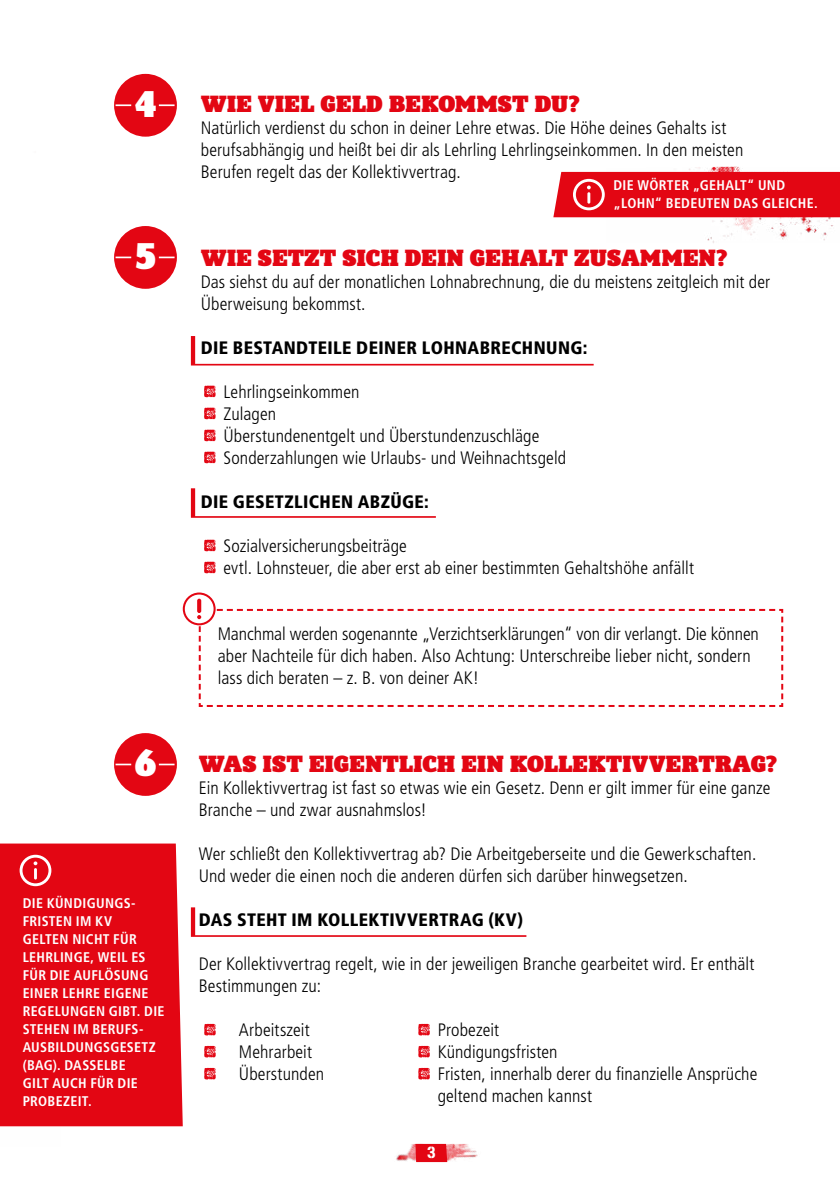
<style>
.page{position:relative;width:840px;height:1191px;background:#fff}
.page>*{position:absolute;margin:0;border:0;box-sizing:border-box;transform-origin:0 0}
.t1{font:84px "Veneer Three";color:#e30613;scale:1.15 1}
.nummer_überschrift_ebene_2{font:900 38px "Sky Serif";color:#fff}
.Überschrift_Ebene_2{font:900 24px "Sky Serif";letter-spacing:.005em;color:#e30613}
.Fließtext{font:300 condensed 18px/22px "Frutiger LT Std";letter-spacing:.005em;color:#000}
.Achtung{font:300 condensed 18px/22px "Frutiger LT Std";color:#000}
.Überschrift_Ebene_3{font:900 condensed 18px "Frutiger LT Std";letter-spacing:.02em;color:#000}
.t2{font:16px "Gunplay";color:#fff}
.Werbetext{font:700 condensed 14px/18px "Frutiger LT Std";letter-spacing:.02em;color:#fff}
</style>
<div class="page">
<img style="left:396px;top:1144px;width:82px;height:18px">
<svg style="left:415px;top:1143px;width:32px;height:19px"></svg>
<div style="left:114px;top:74px;width:63px;height:63px;background:#e30613;border-radius:50%"></div>
<svg style="left:115px;top:104px;width:16px;height:2px"></svg>
<svg style="left:159px;top:104px;width:15px;height:2px"></svg>
<div style="left:114px;top:226px;width:63px;height:63px;background:#e30613;border-radius:50%"></div>
<svg style="left:115px;top:256px;width:16px;height:2px"></svg>
<svg style="left:159px;top:256px;width:15px;height:2px"></svg>
<div style="left:114px;top:733px;width:63px;height:63px;background:#e30613;border-radius:50%"></div>
<svg style="left:115px;top:763px;width:16px;height:2px"></svg>
<svg style="left:159px;top:763px;width:15px;height:2px"></svg>
<svg style="left:191px;top:336px;width:402px;height:29px"></svg>
<svg style="left:191px;top:488px;width:244px;height:30px"></svg>
<svg style="left:191px;top:907px;width:335px;height:30px"></svg>
<img style="left:605px;top:166px;width:234px;height:77px">
<div style="left:553px;top:172px;width:286px;height:45px;background:#e30613"></div>
<div style="left:0;top:843px;width:183px;height:283px;background:#e30613"></div>
<svg style="left:20px;top:854px;width:31px;height:32px"></svg>
<svg style="left:183px;top:592px;width:599px;height:115px"></svg>
<h2 class="nummer_überschrift_ebene_2" style="left:135px;top:82px;width:23px">4</h2>
<h2 class="nummer_überschrift_ebene_2" style="left:135px;top:234px;width:23px">5</h2>
<h2 class="nummer_überschrift_ebene_2" style="left:135px;top:741px;width:23px">6</h2>
<p class="Werbetext" style="left:23px;top:894px;width:143px">DIE KÜNDIGUNGS-<br>FRISTEN IM KV<br>GELTEN NICHT FÜR<br>LEHRLINGE, WEIL ES<br>FÜR DIE AUFLÖSUNG<br>EINER LEHRE EIGENE<br>REGELUNGEN GIBT. DIE<br>STEHEN IM BERUFS-<br>AUSBILDUNGSGESETZ (BAG). DASSELBE<br>GILT AUCH FÜR DIE<br>PROBEZEIT.</p>
<h2 class="Überschrift_Ebene_2" style="left:201px;top:90px;width:380px">WIE VIEL GELD BEKOMMST DU?</h2>
<p class="Fließtext" style="left:201px;top:117px;width:544px">Natürlich verdienst du schon in deiner Lehre etwas. Die Höhe deines Gehalts ist berufsabhängig und heißt bei dir als Lehrling Lehrlingseinkommen. In den meisten<br>Berufen regelt das der Kollektivvertrag.</p>
<p class="Werbetext" style="left:613px;top:176px;width:206px">DIE WÖRTER „GEHALT“ UND „LOHN“ BEDEUTEN DAS GLEICHE.</p>
<h2 class="Überschrift_Ebene_2" style="left:201px;top:244px;width:528px">WIE SETZT SICH DEIN GEHALT ZUSAMMEN?</h2>
<p class="Fließtext" style="left:201px;top:271px;width:570px">Das siehst du auf der monatlichen Lohnabrechnung, die du meistens zeitgleich mit der<br>Überweisung bekommst.</p>
<h3 class="Überschrift_Ebene_3" style="left:201px;top:337px;width:388px">DIE BESTANDTEILE DEINER LOHNABRECHNUNG:</h3>
<p class="t1" style="left:201px;top:316px;width:17px">.</p>
<p class="Fließtext" style="left:223px;top:381px;width:137px">Lehrlingseinkommen</p>
<p class="t1" style="left:201px;top:338px;width:17px">.</p>
<p class="Fließtext" style="left:223px;top:403px;width:54px">Zulagen</p>
<p class="t1" style="left:201px;top:360px;width:17px">.</p>
<p class="Fließtext" style="left:223px;top:425px;width:317px">Überstundenentgelt und Überstundenzuschläge</p>
<p class="t1" style="left:201px;top:382px;width:17px">.</p>
<p class="Fließtext" style="left:223px;top:447px;width:344px">Sonderzahlungen wie Urlaubs- und Weihnachtsgeld</p>
<h3 class="Überschrift_Ebene_3" style="left:201px;top:491px;width:229px">DIE GESETZLICHEN ABZÜGE:</h3>
<p class="t1" style="left:201px;top:470px;width:17px">.</p>
<p class="Fließtext" style="left:223px;top:535px;width:185px">Sozialversicherungsbeiträge</p>
<p class="t1" style="left:201px;top:492px;width:17px">.</p>
<p class="Fließtext" style="left:223px;top:557px;width:472px">evtl. Lohnsteuer, die aber erst ab einer bestimmten Gehaltshöhe anfällt</p>
<p class="Achtung" style="left:218px;top:623px;width:542px">Manchmal werden sogenannte „Verzichtserklärungen“ von dir verlangt. Die können aber Nachteile für dich haben. Also Achtung: Unterschreibe lieber nicht, sondern lass dich beraten – z. B. von deiner AK!</p>
<h2 class="Überschrift_Ebene_2" style="left:199px;top:750px;width:580px">WAS IST EIGENTLICH EIN KOLLEKTIVVERTRAG?</h2>
<p class="Fließtext" style="left:199px;top:777px;width:573px">Ein Kollektivvertrag ist fast so etwas wie ein Gesetz. Denn er gilt immer für eine ganze<br>Branche – und zwar ausnahmslos!</p>
<p class="Fließtext" style="left:199px;top:843px;width:558px">Wer schließt den Kollektivvertrag ab? Die Arbeitgeberseite und die Gewerkschaften.<br>Und weder die einen noch die anderen dürfen sich darüber hinwegsetzen.</p>
<h3 class="Überschrift_Ebene_3" style="left:199px;top:909px;width:326px">DAS STEHT IM KOLLEKTIVVERTRAG (KV)</h3>
<p class="Fließtext" style="left:199px;top:953px;width:557px">Der Kollektivvertrag regelt, wie in der jeweiligen Branche gearbeitet wird. Er enthält<br>Bestimmungen zu:</p>
<p class="t1" style="left:201px;top:954px;width:17px">.</p>
<p class="Fließtext" style="left:239px;top:1019px;width:72px">Arbeitszeit</p>
<p class="t1" style="left:201px;top:976px;width:17px">.</p>
<p class="Fließtext" style="left:239px;top:1041px;width:75px">Mehrarbeit</p>
<p class="t1" style="left:201px;top:998px;width:17px">.</p>
<p class="Fließtext" style="left:239px;top:1063px;width:87px">Überstunden</p>
<p class="t1" style="left:415px;top:954px;width:17px">.</p>
<p class="Fließtext" style="left:437px;top:1019px;width:63px">Probezeit</p>
<p class="t1" style="left:415px;top:976px;width:17px">.</p>
<p class="Fließtext" style="left:437px;top:1041px;width:121px">Kündigungsfristen</p>
<p class="t1" style="left:415px;top:998px;width:17px">.</p>
<p class="Fließtext" style="left:437px;top:1063px;width:321px">Fristen, innerhalb derer du finanzielle Ansprüche geltend machen kannst</p>
<p class="t2" style="left:427px;top:1141px;width:10px">3</p>
</div>
